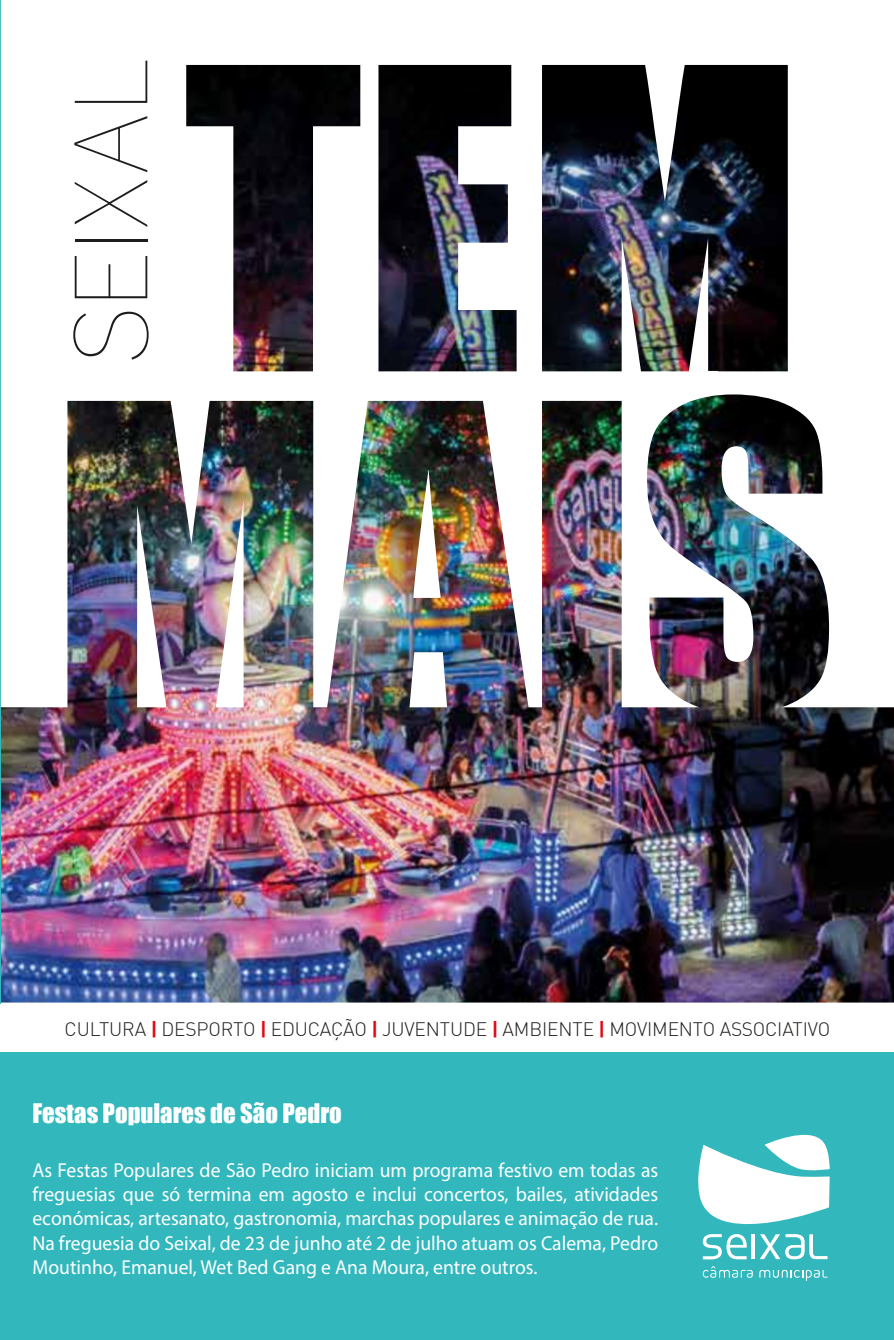
<style>
.page{position:relative;width:894px;height:1340px;background:#fff}
.page>*{position:absolute;margin:0;border:0;box-sizing:border-box;transform-origin:0 0}
.t1{font:24.75px "Impact";color:#fff}
.t2{font:20.25px/24.3px "Myriad Pro";color:#fff;text-align:justify}
.t3{font:300 19.12px "DIN";letter-spacing:-.01em;color:#1d1d1b}
.s1{font-weight:700;color:#e30613}
</style>
<div class="page">
<img style="left:1px;top:707px;width:893px;height:295px">
<hr style="left:0;top:0;width:1px;height:1003px;background:#31b7bc">
<div style="left:0;top:1052px;width:894px;height:287px;background:#31b7bc"></div>
<img style="left:67px;top:60px;width:763px;height:647px">
<img style="left:413px;top:469px;width:28px;height:129px">
<svg style="left:73px;top:312px;width:76px;height:47px"></svg>
<svg style="left:75px;top:256px;width:72px;height:42px"></svg>
<hr style="left:75px;top:239px;width:72px;height:2px;background:#1d1d1b">
<svg style="left:75px;top:180px;width:72px;height:47px"></svg>
<svg style="left:74px;top:116px;width:73px;height:56px"></svg>
<svg style="left:75px;top:61px;width:72px;height:42px"></svg>
<svg style="left:698px;top:1134px;width:132px;height:125px"></svg>
<svg style="left:703px;top:1266px;width:50px;height:11px"></svg>
<svg style="left:759px;top:1269px;width:68px;height:11px"></svg>
<p class="t3" style="left:65px;top:1017px;width:767px">CULTURA <span class="s1">|</span> DESPORTO <span class="s1">|</span> EDUCAÇÃO <span class="s1">|</span> JUVENTUDE <span class="s1">|</span> AMBIENTE <span class="s1">|</span> MOVIMENTO ASSOCIATIVO</p>
<p class="t1" style="left:32px;top:1093px;width:311px">Festas Populares de São Pedro</p>
<p class="t2" style="left:32px;top:1157px;width:627px">As Festas Populares de São Pedro iniciam um programa festivo em todas as freguesias que só termina em agosto e inclui concertos, bailes, atividades económicas, artesanato, gastronomia, marchas populares e animação de rua.<br>Na freguesia do Seixal, de 23 de junho até 2 de julho atuam os Calema, Pedro Moutinho, Emanuel, Wet Bed Gang e Ana Moura, entre outros.</p>
</div>
